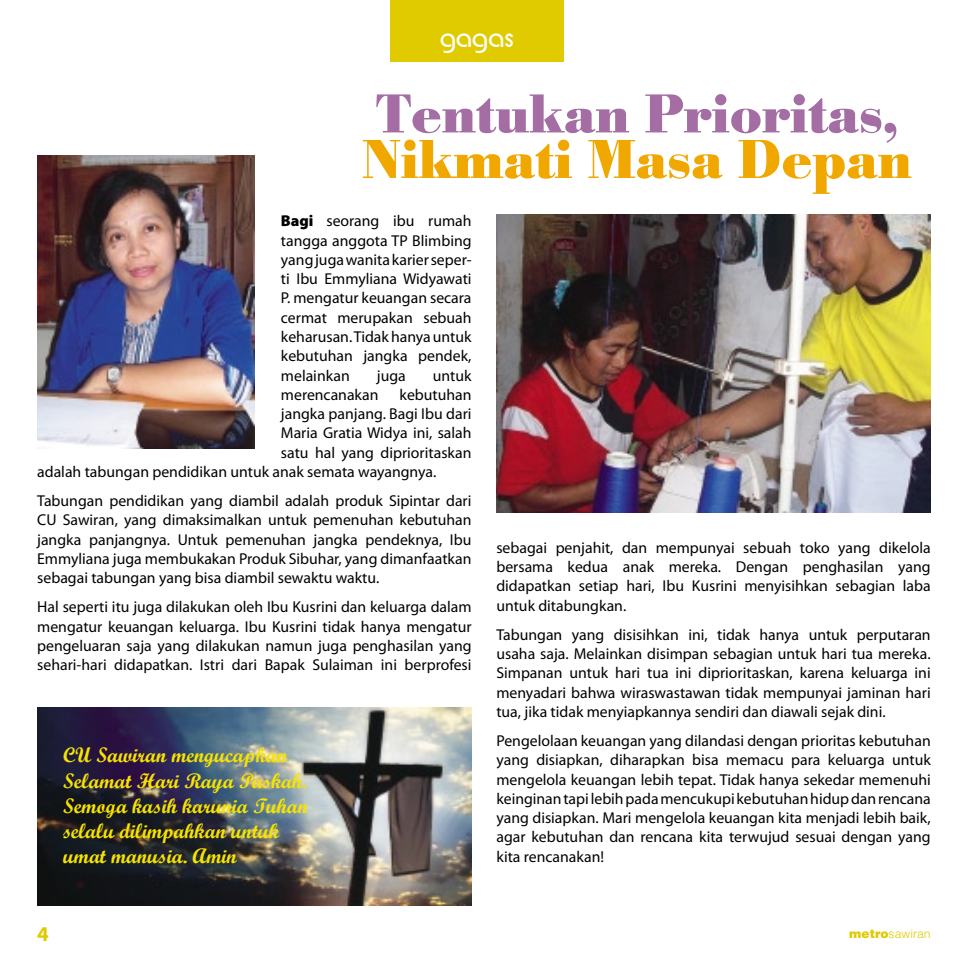
<style>
.page{position:relative;width:968px;height:968px;background:#fff}
.page>*{position:absolute;margin:0;border:0;box-sizing:border-box;transform-origin:0 0}
.t1{font:54.25px "Poster";color:#a46ea5}
.t2{font:54.25px "Poster";color:#f0a800}
.t3{font:28px "Brian Becker";color:#fff}
.t4{font:21px/25.2px "Script MT Bold";color:#f7e300}
.t5{font:15.75px/19.2px "Myriad Pro";color:#000;text-align:justify}
.t6{font:300 12.25px "Helvetica LT Std";color:#e0ca00}
.s1{font-weight:900}
</style>
<div class="page">
<div style="left:390px;top:0;width:174px;height:62px;background:#e0ca00"></div>
<img style="left:37px;top:156px;width:217px;height:292px">
<img style="left:496px;top:214px;width:434px;height:298px">
<img style="left:37px;top:707px;width:434px;height:198px">
<h2 class="t3" style="left:440px;top:21px;width:75px">gagas</h2>
<h1 class="t1" style="left:376px;top:81px;width:523px">Tentukan Prioritas,</h1>
<h1 class="t2" style="left:362px;top:127px;width:551px">Nikmati Masa Depan</h1>
<p class="t5" style="left:281px;top:211px;width:192px"><span class="s1">Bagi</span> seorang ibu rumah tangga anggota TP Blimbing yang juga wanita karier seper&shy;ti Ibu Emmyliana Widyawati P. mengatur keuangan secara cermat merupakan sebuah keharusan. Tidak hanya untuk kebutuhan jangka pendek, melainkan</p>
<p class="t5" style="left:377px;top:365px;width:30px">juga</p>
<p class="t5" style="left:433px;top:365px;width:40px">untuk</p>
<p class="t5" style="left:281px;top:384px;width:99px">merencanakan</p>
<p class="t5" style="left:399px;top:384px;width:73px">kebutuhan</p>
<p class="t5" style="left:281px;top:404px;width:192px">jangka panjang. Bagi Ibu dari</p>
<p class="t5" style="left:281px;top:423px;width:192px">Maria Gratia Widya ini, salah</p>
<p class="t5" style="left:281px;top:442px;width:192px">satu hal yang diprioritaskan</p>
<p class="t5" style="left:37px;top:461px;width:400px">adalah tabungan pendidikan untuk anak semata wayangnya.</p>
<p class="t5" style="left:37px;top:491px;width:436px">Tabungan pendidikan yang diambil adalah produk Sipintar dari CU Sawiran, yang dimaksimalkan untuk pemenuhan kebutuhan jangka panjangnya. Untuk pemenuhan jangka pendeknya, Ibu Emmyliana juga membukakan Produk Sibuhar, yang dimanfaatkan sebagai tabungan yang bisa diambil sewaktu waktu.</p>
<p class="t5" style="left:37px;top:597px;width:436px">Hal seperti itu juga dilakukan oleh Ibu Kusrini dan keluarga dalam mengatur keuangan keluarga. Ibu Kusrini tidak hanya mengatur pengeluaran saja yang dilakukan namun juga penghasilan yang sehari-hari didapatkan. Istri dari Bapak Sulaiman ini berprofesi</p>
<h3 class="t4" style="left:63px;top:742px;width:246px">CU Sawiran mengucapkan<br>Selamat Hari Raya Paskah.<br>Semoga kasih karunia Tuhan selalu dilimpahkan untuk umat manusia. Amin</h3>
<p class="t5" style="left:496px;top:537px;width:436px">sebagai penjahit, dan mempunyai sebuah toko yang dikelola bersama kedua anak mereka. Dengan penghasilan yang didapatkan setiap hari, Ibu Kusrini menyisihkan sebagian laba untuk ditabungkan.</p>
<p class="t5" style="left:496px;top:624px;width:436px">Tabungan yang disisihkan ini, tidak hanya untuk perputaran usaha saja. Melainkan disimpan sebagian untuk hari tua mereka.<br>Simpanan untuk hari tua ini diprioritaskan, karena keluarga ini menyadari bahwa wiraswastawan tidak mempunyai jaminan hari tua, jika tidak menyiapkannya sendiri dan diawali sejak dini.</p>
<p class="t5" style="left:496px;top:730px;width:436px">Pengelolaan keuangan yang dilandasi dengan prioritas kebutuhan yang disiapkan, diharapkan bisa memacu para keluarga untuk mengelola keuangan lebih tepat. Tidak hanya sekedar memenuhi keinginan tapi lebih pada mencukupi kebutuhan hidup dan rencana yang disiapkan. Mari mengelola keuangan kita menjadi lebih baik, agar kebutuhan dan rencana kita terwujud sesuai dengan yang kita rencanakan!</p>
<p class="t6" style="left:849px;top:925px;width:83px"><span class="s1">metro</span>sawiran</p>
</div>
